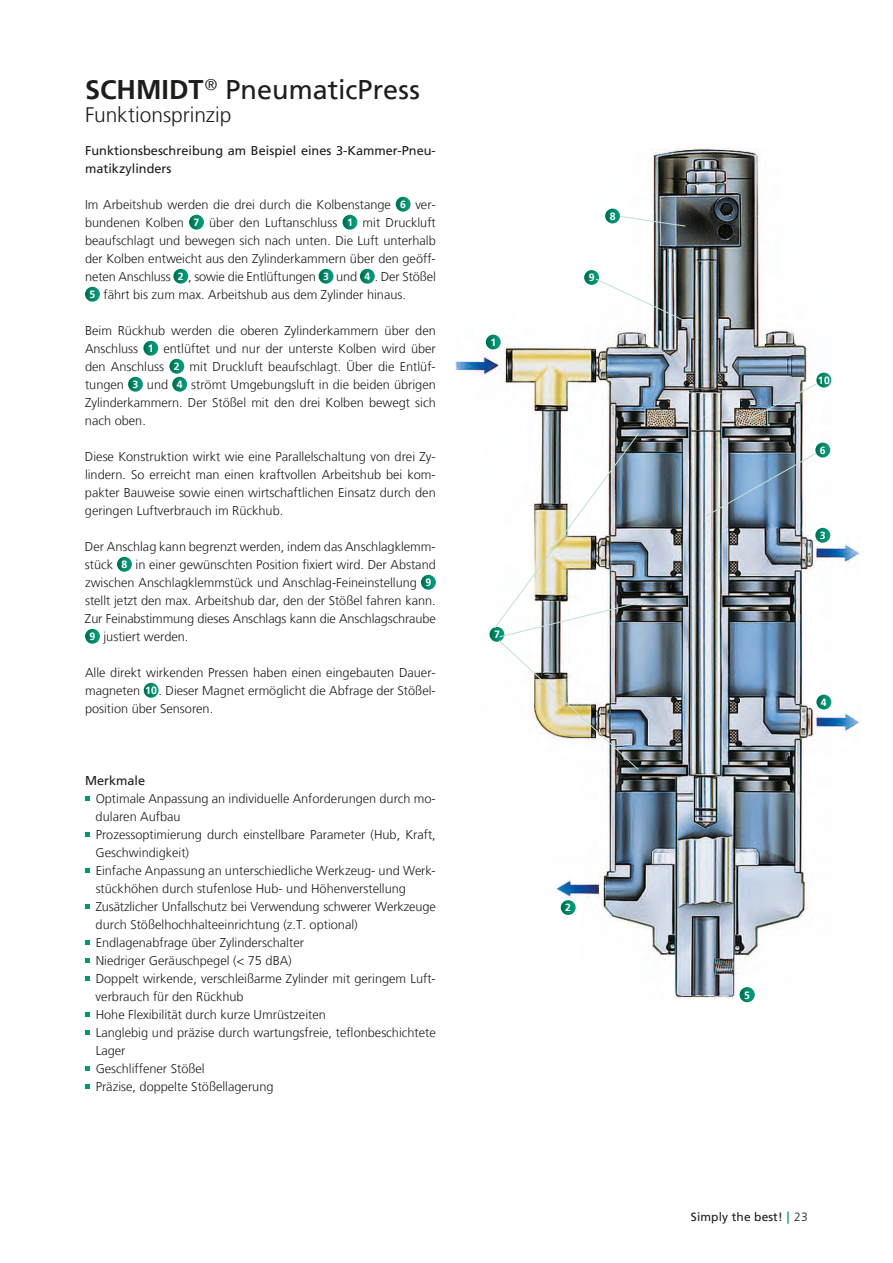
<style>
.page{position:relative;width:893px;height:1263px;background:#fff}
.page>*{position:absolute;margin:0;border:0;box-sizing:border-box;transform-origin:0 0}
.t1{font:27px "Frutiger LT";color:#1d1d1b}
.t2{font:300 21px "Frutiger LT";letter-spacing:-.005em;color:#1d1d1b}
.t3{font:300 12.75px/18px "Frutiger LT";color:#1d1d1b;text-align:justify}
.t4{font:12.75px/18px "Frutiger LT";color:#1d1d1b}
.t5{font:12px "Frutiger LT";letter-spacing:.01em;color:#1d1d1b}
.t6{font:700 10.5px "Frutiger CE";color:#fff}
.s1{font-weight:700}
.s2{font-family:"Frutiger CE";font-weight:700;font-size:10.5px;color:#fff}
.s3{font-family:"Frutiger CE";font-weight:700;color:#009871}
.s4{font-weight:300}
</style>
<div class="page">
<img style="left:456px;top:148px;width:404px;height:850px">
<svg style="left:618px;top:215px;width:68px;height:12px"></svg>
<svg style="left:605px;top:209px;width:15px;height:14px"></svg>
<svg style="left:584px;top:270px;width:15px;height:15px"></svg>
<svg style="left:595px;top:278px;width:95px;height:46px"></svg>
<svg style="left:486px;top:335px;width:15px;height:14px"></svg>
<svg style="left:815px;top:528px;width:15px;height:15px"></svg>
<svg style="left:816px;top:695px;width:15px;height:14px"></svg>
<svg style="left:561px;top:900px;width:15px;height:15px"></svg>
<svg style="left:489px;top:627px;width:15px;height:15px"></svg>
<img style="left:494px;top:432px;width:146px;height:339px">
<img style="left:705px;top:449px;width:118px;height:68px">
<img style="left:747px;top:380px;width:77px;height:40px">
<svg style="left:816px;top:373px;width:15px;height:14px"></svg>
<svg style="left:815px;top:443px;width:15px;height:14px"></svg>
<svg style="left:740px;top:987px;width:15px;height:15px"></svg>
<svg style="left:396px;top:197px;width:15px;height:15px"></svg>
<svg style="left:189px;top:215px;width:15px;height:15px"></svg>
<svg style="left:342px;top:215px;width:15px;height:15px"></svg>
<svg style="left:173px;top:269px;width:15px;height:15px"></svg>
<svg style="left:319px;top:269px;width:14px;height:15px"></svg>
<svg style="left:360px;top:269px;width:15px;height:15px"></svg>
<svg style="left:85px;top:287px;width:15px;height:15px"></svg>
<svg style="left:143px;top:341px;width:15px;height:15px"></svg>
<svg style="left:169px;top:359px;width:15px;height:15px"></svg>
<svg style="left:128px;top:377px;width:15px;height:15px"></svg>
<svg style="left:172px;top:377px;width:15px;height:15px"></svg>
<svg style="left:117px;top:557px;width:15px;height:15px"></svg>
<svg style="left:421px;top:575px;width:15px;height:15px"></svg>
<svg style="left:85px;top:629px;width:15px;height:15px"></svg>
<svg style="left:144px;top:683px;width:15px;height:15px"></svg>
<svg style="left:85px;top:796px;width:5px;height:4px"></svg>
<svg style="left:85px;top:832px;width:5px;height:4px"></svg>
<svg style="left:85px;top:868px;width:5px;height:4px"></svg>
<svg style="left:85px;top:904px;width:5px;height:4px"></svg>
<svg style="left:85px;top:940px;width:5px;height:4px"></svg>
<svg style="left:85px;top:958px;width:5px;height:4px"></svg>
<svg style="left:85px;top:976px;width:5px;height:4px"></svg>
<svg style="left:85px;top:1012px;width:5px;height:4px"></svg>
<svg style="left:85px;top:1030px;width:5px;height:4px"></svg>
<svg style="left:85px;top:1066px;width:5px;height:4px"></svg>
<svg style="left:85px;top:1084px;width:5px;height:4px"></svg>
<h1 class="t1" style="left:85px;top:74px;width:336px"><span class="s1">SCHMIDT</span><sup>®</sup> PneumaticPress</h1>
<h2 class="t2" style="left:85px;top:102px;width:148px">Funktionsprinzip</h2>
<p class="t4" style="left:85px;top:141px;width:352px">Funktionsbeschreibung am Beispiel eines 3-Kammer-Pneu&shy;matikzylinders</p>
<p class="t3" style="left:85px;top:195px;width:352px">Im Arbeitshub werden die drei durch die Kolbenstange <span class="s2">6</span> ver-</p>
<p class="t3" style="left:85px;top:213px;width:352px">bundenen Kolben <span class="s2">7</span> über den Luftanschluss <span class="s2">1</span> mit Druckluft</p>
<p class="t3" style="left:85px;top:231px;width:352px">beaufschlagt und bewegen sich nach unten. Die Luft unterhalb</p>
<p class="t3" style="left:85px;top:249px;width:352px">der Kolben entweicht aus den Zylinderkammern über den geöff-</p>
<p class="t3" style="left:85px;top:267px;width:352px">neten Anschluss <span class="s2">2</span> , sowie die Entlüftungen <span class="s2">3</span> und <span class="s2">4</span> . Der Stößel</p>
<p class="t3" style="left:90px;top:285px;width:318px"><span class="s2">5</span> fährt bis zum max. Arbeitshub aus dem Zylinder hinaus.</p>
<p class="t3" style="left:85px;top:321px;width:352px">Beim Rückhub werden die oberen Zylinderkammern über den Anschluss <span class="s2">1</span> entlüftet und nur der unterste Kolben wird über den Anschluss <span class="s2">2</span> mit Druckluft beaufschlagt. Über die Entlüf&shy;tungen <span class="s2">3</span> und <span class="s2">4</span> strömt Umgebungsluft in die beiden übrigen Zylinderkammern. Der Stößel mit den drei Kolben bewegt sich nach oben.</p>
<p class="t3" style="left:85px;top:447px;width:352px">Diese Konstruktion wirkt wie eine Parallelschaltung von drei Zy&shy;lindern. So erreicht man einen kraftvollen Arbeitshub bei kom&shy;pakter Bauweise sowie einen wirtschaftlichen Einsatz durch den geringen Luftverbrauch im Rückhub.</p>
<p class="t3" style="left:85px;top:537px;width:352px">Der Anschlag kann begrenzt werden, indem das Anschlagklemm-</p>
<p class="t3" style="left:85px;top:555px;width:352px">stück <span class="s2">8</span> in einer gewünschten Position fixiert wird. Der Abstand</p>
<p class="t3" style="left:85px;top:573px;width:348px">zwischen Anschlagklemmstück und Anschlag-Feineinstellung <span class="s2">9</span></p>
<p class="t3" style="left:85px;top:591px;width:352px">stellt jetzt den max. Arbeitshub dar, den der Stößel fahren kann.</p>
<p class="t3" style="left:85px;top:609px;width:352px">Zur Feinabstimmung dieses Anschlags kann die Anschlagschraube</p>
<p class="t3" style="left:90px;top:627px;width:100px"><span class="s2">9</span> justiert werden.</p>
<p class="t3" style="left:85px;top:663px;width:352px">Alle direkt wirkenden Pressen haben einen eingebauten Dauer&shy;magneten <span class="s2">10</span> . Dieser Magnet ermöglicht die Abfrage der Stößel&shy;position über Sensoren.</p>
<p class="t4" style="left:85px;top:771px;width:62px">Merkmale</p>
<p class="t3" style="left:96px;top:789px;width:342px;text-align:left">Optimale Anpassung an individuelle Anforderungen durch mo&shy;dularen Aufbau<br>Prozessoptimierung durch einstellbare Parameter (Hub, Kraft, Geschwindigkeit)<br>Einfache Anpassung an unterschiedliche Werkzeug- und Werk&shy;stückhöhen durch stufenlose Hub- und Höhenverstellung Zusätzlicher Unfallschutz bei Verwendung schwerer Werkzeuge durch Stößelhochhalteeinrichtung (z.T. optional)<br>Endlagenabfrage über Zylinderschalter<br>Niedriger Geräuschpegel (&lt; 75 dBA)<br>Doppelt wirkende, verschleißarme Zylinder mit geringem Luft&shy;verbrauch für den Rückhub<br>Hohe Flexibilität durch kurze Umrüstzeiten<br>Langlebig und präzise durch wartungsfreie, teflonbeschichtete Lager<br>Geschliffener Stößel<br>Präzise, doppelte Stößellagerung</p>
<p class="t6" style="left:490px;top:336px;width:7px">1</p>
<p class="t6" style="left:494px;top:628px;width:7px">7</p>
<p class="t6" style="left:610px;top:210px;width:7px">8</p>
<p class="t6" style="left:589px;top:271px;width:7px">9</p>
<p class="t6" style="left:565px;top:901px;width:7px">2</p>
<p class="t6" style="left:818px;top:374px;width:13px">10</p>
<p class="t6" style="left:820px;top:444px;width:7px">6</p>
<p class="t6" style="left:820px;top:529px;width:7px">3</p>
<p class="t6" style="left:821px;top:696px;width:7px">4</p>
<p class="t6" style="left:744px;top:989px;width:7px">5</p>
<p class="t5" style="left:691px;top:1210px;width:119px">Simply the best! <span class="s3">|</span> <span class="s4">23</span></p>
</div>
